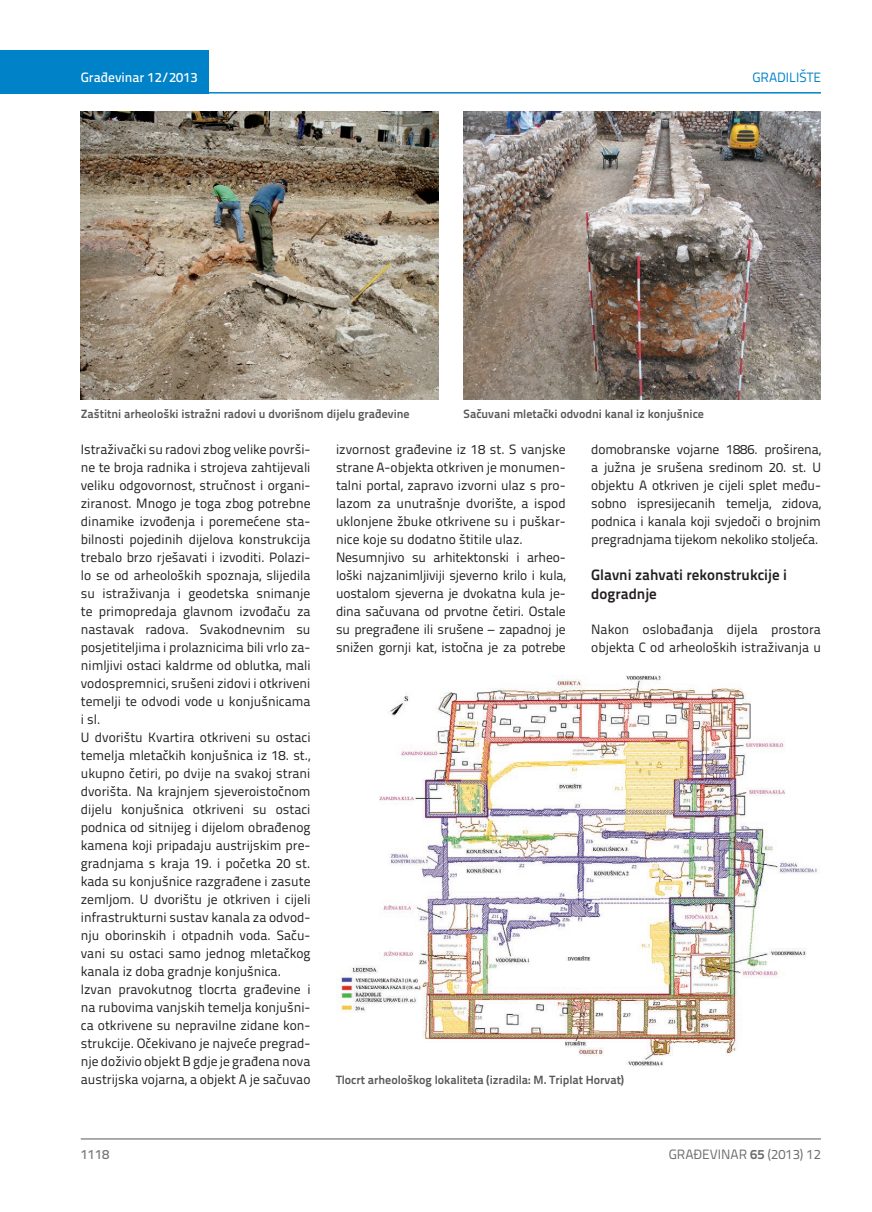
<style>
.page{position:relative;width:872px;height:1212px;background:#fff}
.page>*{position:absolute;margin:0;border:0;box-sizing:border-box;transform-origin:0 0}
.t1{font:700 15px/19.5px "Titillium Text 22 L";color:#231f20}
.t2{font:13.5px/18px "Titillium Text 22 L";color:#231f20}
.t3{font:13.5px "Titillium Text 22 L";color:#6c6d70}
.t4{font:500 13.5px "Titillium Text 22 L";color:#fff}
.t5{font:13.5px "Titillium Text 22 L";color:#0082c8}
.t6{font:500 13.5px "Titillium Text 22 L";color:#787a7d}
.t7{font:700 12px "Titillium Text 22 L";color:#57585a}
.s1{font-weight:700}
</style>
<div class="page">
<hr style="left:81px;top:1139px;width:740px;height:1px;background:#57585a">
<div style="left:0;top:50px;width:208px;height:44px;background:#0082c8"></div>
<hr style="left:0;top:92px;width:821px;height:2px;background:#0082c8">
<img style="left:81px;top:112px;width:357px;height:288px">
<img style="left:463px;top:112px;width:358px;height:288px">
<img style="left:336px;top:676px;width:483px;height:390px">
<p class="t4" style="left:81px;top:67px;width:118px">Građevinar 12/2013</p>
<p class="t5" style="left:752px;top:68px;width:70px">GRADILIŠTE</p>
<p class="t7" style="left:81px;top:404px;width:330px">Zaštitni arheološki istražni radovi u dvorišnom dijelu građevine</p>
<p class="t7" style="left:463px;top:404px;width:242px">Sačuvani mletački odvodni kanal iz konjušnice</p>
<p class="t2" style="left:81px;top:439px;width:231px">Istraživački su radovi zbog velike površi&shy;ne te broja radnika i strojeva zahtijevali veliku odgovornost, stručnost i organi&shy;ziranost. Mnogo je toga zbog potrebne dinamike izvođenja i poremećene sta&shy;bilnosti pojedinih dijelova konstrukcija trebalo brzo rješavati i izvoditi. Polazi&shy;lo se od arheoloških spoznaja, slijedila su istraživanja i geodetska snimanje te primopredaja glavnom izvođaču za nastavak radova. Svakodnevnim su posjetiteljima i prolaznicima bili vrlo za&shy;nimljivi ostaci kaldrme od oblutka, mali vodospremnici, srušeni zidovi i otkriveni temelji te odvodi vode u konjušnicama i sl.<br>U dvorištu Kvartira otkriveni su ostaci temelja mletačkih konjušnica iz 18. st., ukupno četiri, po dvije na svakoj strani dvorišta. Na krajnjem sjeveroistočnom dijelu konjušnica otkriveni su ostaci podnica od sitnijeg i dijelom obrađenog kamena koji pripadaju austrijskim pre&shy;gradnjama s kraja 19. i početka 20 st. kada su konjušnice razgrađene i zasute zemljom. U dvorištu je otkriven i cijeli infrastrukturni sustav kanala za odvod&shy;nju oborinskih i otpadnih voda. Saču&shy;vani su ostaci samo jednog mletačkog kanala iz doba gradnje konjušnica.<br>Izvan pravokutnog tlocrta građevine i na rubovima vanjskih temelja konjušni&shy;ca otkrivene su nepravilne zidane kon&shy;strukcije. Očekivano je najveće pregrad&shy;nje doživio objekt B gdje je građena nova austrijska vojarna, a objekt A je sačuvao</p>
<p class="t2" style="left:336px;top:439px;width:231px">izvornost građevine iz 18 st. S vanjske strane A-objekta otkriven je monumen&shy;talni portal, zapravo izvorni ulaz s pro&shy;lazom za unutrašnje dvorište, a ispod uklonjene žbuke otkrivene su i puškar&shy;nice koje su dodatno štitile ulaz.<br>Nesumnjivo su arhitektonski i arheo&shy;loški najzanimljiviji sjeverno krilo i kula, uostalom sjeverna je dvokatna kula je&shy;dina sačuvana od prvotne četiri. Ostale su pregrađene ili srušene – zapadnoj je snižen gornji kat, istočna je za potrebe</p>
<p class="t2" style="left:591px;top:439px;width:231px;text-align:justify">domobranske vojarne 1886. proširena, a južna je srušena sredinom 20. st. U objektu A otkriven je cijeli splet među&shy;sobno ispresijecanih temelja, zidova, podnica i kanala koji svjedoči o brojnim pregradnjama tijekom nekoliko stoljeća.</p>
<p class="t1" style="left:591px;top:564px;width:197px">Glavni zahvati rekonstrukcije i dogradnje</p>
<p class="t2" style="left:591px;top:619px;width:231px">Nakon oslobađanja dijela prostora objekta C od arheoloških istraživanja u</p>
<p class="t7" style="left:336px;top:1071px;width:289px">Tlocrt arheološkog lokaliteta (izradila: M. Triplat Horvat)</p>
<p class="t6" style="left:81px;top:1144px;width:30px">1118</p>
<p class="t3" style="left:669px;top:1144px;width:154px">GRAĐEVINAR <span class="s1">65</span> (2013) 12</p>
</div>
